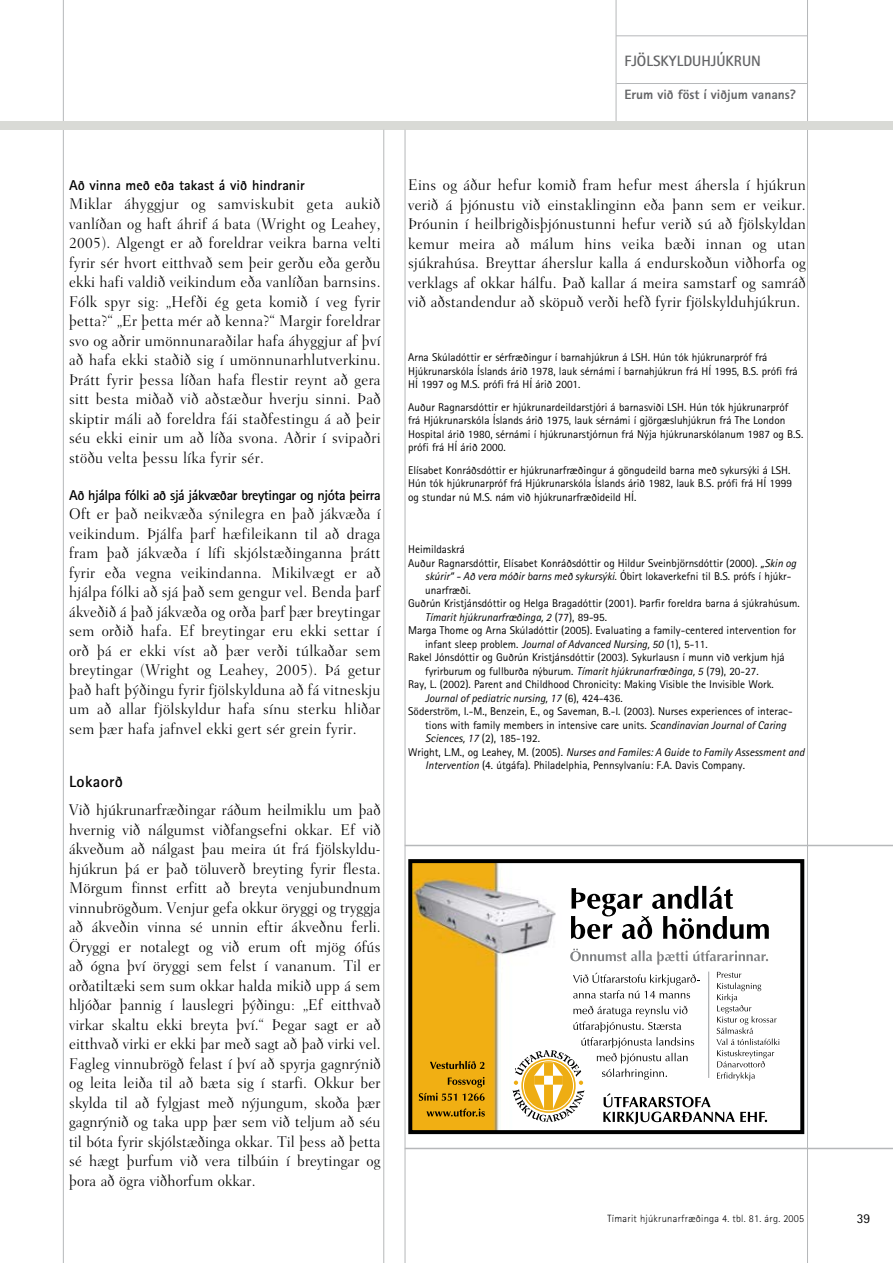
<style>
.page{position:relative;width:893px;height:1263px;background:#fff}
.page>*{position:absolute;margin:0;border:0;box-sizing:border-box;transform-origin:0 0}
.t1{font:700 16.2px "Rotis Sans Serif";letter-spacing:.02em;color:#000}
.t2{font:300 15.75px/19.5px "Fairfield LH";letter-spacing:.02em;color:#000;text-align:justify;scale:.95 1}
.t3{font:700 15px "Rotis Sans Serif";color:#636466}
.t4{font:700 14.25px "Rotis Sans Serif";letter-spacing:-.03em;color:#000}
.t5{font:700 14.25px "Rotis Sans Serif";color:#000}
.t6{font:800 13.5px "Rotis Sans Serif";color:#636466}
.t7{font:13.5px "Rotis Sans Serif";color:#000}
.t8{font:11.25px/13.5px "Rotis Sans Serif";color:#000}
.t9{font:italic 11.25px "Rotis Sans Serif";color:#000}
.t10{font:300 10.5px "Rotis Sans Serif";letter-spacing:.025em;color:#000}
.s1{font-style:italic}
.s2{font-style:normal}
</style>
<div class="page">
<hr style="left:616px;top:0;width:1px;height:130px;background:#b6b8ba">
<hr style="left:807px;top:0;width:1px;height:1263px;background:#b6b8ba">
<hr style="left:63px;top:0;width:1px;height:1263px;background:#b6b8ba">
<div style="left:0;top:121px;width:893px;height:9px;background:#d9dad6"></div>
<hr style="left:616px;top:36px;width:192px;height:1px;background:#b6b8ba">
<hr style="left:616px;top:83px;width:191px;height:1px;background:#b6b8ba">
<hr style="left:383px;top:130px;width:1px;height:1133px;background:#b6b8ba">
<hr style="left:405px;top:130px;width:1px;height:1133px;background:#b6b8ba">
<hr style="left:405px;top:845px;width:488px;height:1px;background:#b6b8ba">
<img style="left:413px;top:864px;width:143px;height:265px">
<div style="left:408px;top:859px;width:396px;height:275px;border:4px solid #000"></div>
<svg style="left:571px;top:886px;width:198px;height:53px"></svg>
<svg style="left:426px;top:1108px;width:59px;height:8px"></svg>
<svg style="left:419px;top:1093px;width:66px;height:8px"></svg>
<svg style="left:448px;top:1077px;width:36px;height:10px"></svg>
<svg style="left:430px;top:1061px;width:54px;height:8px"></svg>
<svg style="left:570px;top:948px;width:198px;height:17px"></svg>
<hr style="left:708px;top:971px;width:1px;height:107px;background:#9fa1a4">
<svg style="left:513px;top:972px;width:266px;height:152px"></svg>
<hr style="left:405px;top:1148px;width:488px;height:1px;background:#b6b8ba">
<p class="t3" style="left:624px;top:51px;width:138px">FJÖLSKYLDUHJÚKRUN</p>
<p class="t6" style="left:624px;top:86px;width:173px">Erum við föst í viðjum vanans?</p>
<p class="t5" style="left:69px;top:176px;width:237px">Að vinna með eða takast á við hindranir</p>
<p class="t2" style="left:69px;top:194px;width:329px">Miklar áhyggjur og samviskubit geta aukið vanlíðan og haft áhrif á bata (Wright og Leahey, 2005). Algengt er að foreldrar veikra barna velti fyrir sér hvort eitthvað sem þeir gerðu eða gerðu ekki hafi valdið veikindum eða vanlíðan barnsins.<br>Fólk spyr sig: „Hefði ég geta komið í veg fyrir þetta?“ „Er þetta mér að kenna?“ Margir foreldrar svo og aðrir umönnunaraðilar hafa áhyggjur af því að hafa ekki staðið sig í umönnunarhlutverkinu.<br>Þrátt fyrir þessa líðan hafa flestir reynt að gera sitt besta miðað við aðstæður hverju sinni. Það skiptir máli að foreldra fái staðfestingu á að þeir séu ekki einir um að líða svona. Aðrir í svipaðri stöðu velta þessu líka fyrir sér.</p>
<p class="t4" style="left:69px;top:486px;width:313px">Að hjálpa fólki að sjá jákvæðar breytingar og njóta þeirra</p>
<p class="t2" style="left:69px;top:504px;width:329px">Oft er það neikvæða sýnilegra en það jákvæða í veikindum. Þjálfa þarf hæfileikann til að draga fram það jákvæða í lífi skjólstæðinganna þrátt fyrir eða vegna veikindanna. Mikilvægt er að hjálpa fólki að sjá það sem gengur vel. Benda þarf ákveðið á það jákvæða og orða þarf þær breytingar sem orðið hafa. Ef breytingar eru ekki settar í orð þá er ekki víst að þær verði túlkaðar sem breytingar (Wright og Leahey, 2005). Þá getur það haft þýðingu fyrir fjölskylduna að fá vitneskju um að allar fjölskyldur hafa sínu sterku hliðar sem þær hafa jafnvel ekki gert sér grein fyrir.</p>
<p class="t1" style="left:69px;top:772px;width:55px">Lokaorð</p>
<p class="t2" style="left:69px;top:800px;width:329px">Við hjúkrunarfræðingar ráðum heilmiklu um það hvernig við nálgumst viðfangsefni okkar. Ef við ákveðum að nálgast þau meira út frá fjölskyldu&shy;hjúkrun þá er það töluverð breyting fyrir flesta.<br>Mörgum finnst erfitt að breyta venju-bund-num vinnu-brögðum. Venjur gefa okkur öryggi og tryggja að ákveðin vinna sé unnin eftir ákveðnu ferli.<br>Öryggi er notalegt og við erum oft mjög ófús að ógna því öryggi sem felst í vana-num. Til er orðatiltæki sem sum okkar halda mikið upp á sem hljóðar þannig í lauslegri þýðingu: „Ef eitthvað virkar skaltu ekki breyta því.“ Þegar sagt er að eitthvað virki er ekki þar með sagt að það virki vel.<br>Fagleg vinnubrögð felast í því að spyrja gagnrýnið og leita leiða til að bæta sig í starfi. Okkur ber skylda til að fylgjast með nýjungum, skoða þær gagnrýnið og taka upp þær sem við teljum að séu til bóta fyrir skjólstæðinga okkar. Til þess að þetta sé hægt þurfum við vera tilbúin í breytingar og þora að ögra viðhorfum okkar.</p>
<p class="t2" style="left:408px;top:176px;width:420px">Eins og áður hefur komið fram hefur mest áhersla í hjúkrun verið á þjónustu við einstakl-inginn eða þann sem er veikur.<br>Þróunin í heilbrigðisþjónustunni hefur verið sú að fjölskyldan kemur meira að málum hins veika bæði innan og utan sjúkrahúsa. Breyttar áherslur kalla á endurskoðun viðhorfa og verklags af okkar hálfu. Það kallar á meira samstarf og samráð við aðstandendur að sköpuð verði hefð fyrir fjölskylduhjúkrun.</p>
<p class="t8" style="left:408px;top:351px;width:391px">Arna Skúladóttir er sérfræðingur í barnahjúkrun á LSH. Hún tók hjúkrunarpróf frá<br>Hjúkrunarskóla Íslands árið 1 978, lauk sérnámi í barnahjúkrun frá HÍ 1 995, B.S. prófi frá<br>HÍ 1 997 og M.S. prófi frá HÍ árið 2001 .</p>
<p class="t8" style="left:408px;top:400px;width:397px">Auður Ragnarsdóttir er hjúkrunardeildarstjóri á barnasviði LSH. Hún tók hjúkrunarpróf frá Hjúkrunarskóla Íslands árið 1 975, lauk sérnámi í gjörgæsluhjúkrun frá The London Hospital árið 1 980, sérnámi í hjúkrunarstjórnun frá Nýja hjúkrunarskólanum 1 987 og B.S. prófi frá HÍ árið 2000.</p>
<p class="t8" style="left:408px;top:463px;width:385px">Elísabet Konráðsdóttir er hjúkrunarfræðingur á göngudeild barna með sykursýki á LSH.<br>Hún tók hjúkrunarpróf frá Hjúkrunarskóla Íslands árið 1 982, lauk B.S. prófi frá HÍ 1 999 og stundar nú M.S. nám við hjúkrunarfræðideild HÍ.</p>
<p class="t8" style="left:408px;top:543px;width:58px">Heimildaskrá</p>
<p class="t8" style="left:408px;top:556px;width:390px">Auður Ragnarsdóttir, Elísabet Konráðsdóttir og Hildur Sveinbjörnsdóttir (2000). <span class="s1">„Skin og</span></p>
<p class="t9" style="left:425px;top:570px;width:366px">skúrir“ - Að vera móðir barns með sykursýki. <span class="s2">Óbirt lokaverkefni til B.S. prófs í hjúkr-</span></p>
<p class="t8" style="left:425px;top:583px;width:47px">unarfræði.</p>
<p class="t8" style="left:408px;top:597px;width:393px">Guðrún Kristjánsdóttir og Helga Bragadóttir (2001 ). Þarfir foreldra barna á sjúkrahúsum.</p>
<p class="t9" style="left:425px;top:610px;width:183px">Tímarit hjúkrunarfræðinga, 2 <span class="s2">(77), 89-95.</span></p>
<p class="t8" style="left:408px;top:624px;width:389px">Marga Thome og Arna Skúladóttir (2005). Evaluating a family-centered intervention for</p>
<p class="t8" style="left:425px;top:637px;width:284px">infant sleep problem. <span class="s1">Journal of Advanced Nursing, 50</span> (1 ), 5-11 .</p>
<p class="t8" style="left:408px;top:651px;width:378px">Rakel Jónsdóttir og Guðrún Kristjánsdóttir (2003). Sykurlausn í munn við verkjum hjá</p>
<p class="t8" style="left:425px;top:664px;width:335px">fyrirburum og fullburða nýburum. <span class="s1">Tímarit hjúkrunarfræðinga, 5</span> (79), 20-27.</p>
<p class="t8" style="left:408px;top:678px;width:367px">Ray, L. (2002). Parent and Childhood Chronicity: Making Visible the Invisible Work.</p>
<p class="t9" style="left:425px;top:691px;width:199px">Journal of pediatric nursing, 17 <span class="s2">(6), 424-436.</span></p>
<p class="t8" style="left:408px;top:705px;width:386px">Söderström, I.-M., Benzein, E., og Saveman, B.-I. (2003). Nurses experiences of interac-</p>
<p class="t8" style="left:425px;top:718px;width:363px">tions with family members in intensive care units. <span class="s1">Scandinavian Journal of Caring</span></p>
<p class="t8" style="left:425px;top:732px;width:116px"><span class="s1">Sciences, 17</span> (2), 1 85-1 92.</p>
<p class="t9" style="left:408px;top:745px;width:398px"><span class="s2">Wright, L.M., og Leahey, M. (2005).</span> Nurses and Familes: A Guide to Family Assessment and</p>
<p class="t8" style="left:425px;top:759px;width:321px"><span class="s1">Intervention</span> (4. útgáfa). Philadelphia, Pennsylvaníu: F.A. Davis Company.</p>
<p class="t10" style="left:608px;top:1212px;width:198px">Tímarit hjúkrunarfræ›inga 4. tbl. 81. árg. 2005</p>
<p class="t7" style="left:857px;top:1210px;width:15px">39</p>
</div>
